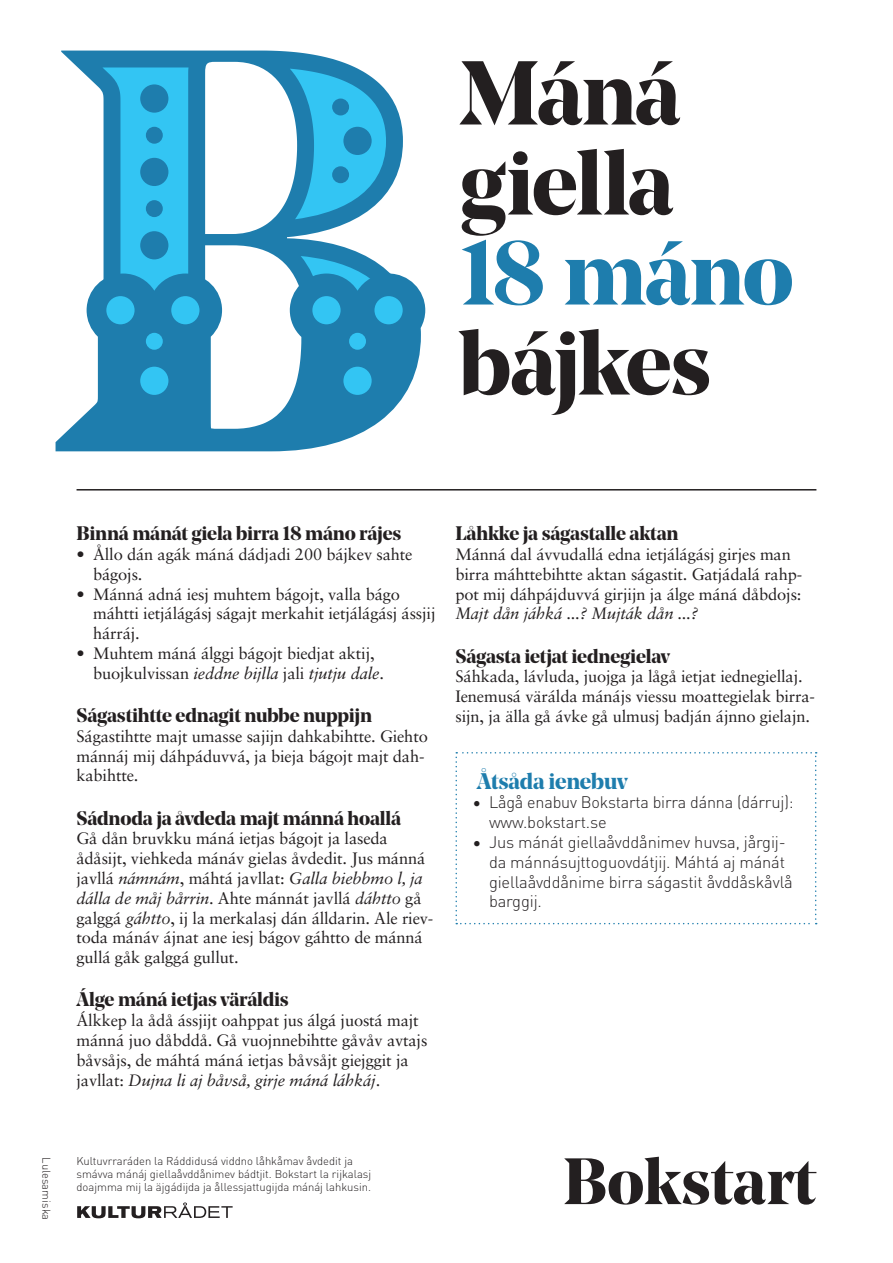
<style>
.page{position:relative;width:893px;height:1263px;background:#fff}
.page>*{position:absolute;margin:0;border:0;box-sizing:border-box;transform-origin:0 0}
.t1{font:700 90px/90px "Noe Display";letter-spacing:-.02em;color:#231f20}
.disk_rub{font:700 22.5px "Noe Display";letter-spacing:-.01em;color:#1e7dad}
.mell{font:700 19.5px "Noe Display";letter-spacing:-.01em;color:#231f20}
.text{font:16.5px/19.8px "Sabon LT Pro";letter-spacing:-.01em;color:#231f20}
.disk_text{font:300 16.5px/19.8px "DIN Pro";letter-spacing:-.01em;color:#231f20}
.t2{font:300 11.25px "DIN Pro";color:#231f20}
.s1{color:#1e7dad}
.s2{font-family:"Sabon LT Std";font-style:italic}
</style>
<div class="page">
<svg style="left:61px;top:51px;width:342px;height:120px"></svg>
<svg style="left:102px;top:67px;width:296px;height:207px"></svg>
<svg style="left:56px;top:274px;width:369px;height:177px;fill:#1e7dad"></svg>
<div style="left:146px;top:333px;width:17px;height:17px;background:#33c5f3;border-radius:50%"></div>
<div style="left:140px;top:367px;width:28px;height:28px;background:#33c5f3;border-radius:50%"></div>
<div style="left:343px;top:127px;width:29px;height:28px;background:#1e7dad;border-radius:50%"></div>
<div style="left:146px;top:127px;width:17px;height:17px;background:#1e7dad;border-radius:50%"></div>
<div style="left:146px;top:200px;width:17px;height:17px;background:#1e7dad;border-radius:50%"></div>
<div style="left:140px;top:84px;width:28px;height:29px;background:#1e7dad;border-radius:50%"></div>
<div style="left:140px;top:158px;width:28px;height:28px;background:#1e7dad;border-radius:50%"></div>
<div style="left:140px;top:231px;width:28px;height:28px;background:#1e7dad;border-radius:50%"></div>
<div style="left:332px;top:99px;width:17px;height:16px;background:#1e7dad;border-radius:50%"></div>
<div style="left:332px;top:166px;width:17px;height:17px;background:#1e7dad;border-radius:50%"></div>
<div style="left:106px;top:296px;width:29px;height:28px;background:#33c5f3;border-radius:50%"></div>
<div style="left:171px;top:296px;width:28px;height:28px;background:#33c5f3;border-radius:50%"></div>
<div style="left:349px;top:333px;width:17px;height:17px;background:#33c5f3;border-radius:50%"></div>
<div style="left:343px;top:367px;width:29px;height:28px;background:#33c5f3;border-radius:50%"></div>
<div style="left:312px;top:296px;width:29px;height:28px;background:#33c5f3;border-radius:50%"></div>
<div style="left:374px;top:296px;width:29px;height:28px;background:#33c5f3;border-radius:50%"></div>
<svg style="left:455px;top:752px;width:362px;height:172px"></svg>
<hr style="left:77px;top:489px;width:739px;height:1px;background:#231f20">
<svg style="left:564px;top:1157px;width:252px;height:47px"></svg>
<svg style="left:77px;top:1202px;width:156px;height:16px"></svg>
<p class="t1" style="left:459px;top:46px;width:336px">Máná giella<br><span class="s1">18 máno </span>bájkes</p>
<p class="mell" style="left:77px;top:521px;width:326px">Binná mánát giela birra 18 máno rájes</p>
<p class="text" style="left:93px;top:544px;width:321px;text-indent:-17px">• Ållo dán agák máná dádjadi 200 bájkev sahte bágojs.</p>
<p class="text" style="left:93px;top:583px;width:344px;text-indent:-17px">• Mánná adná iesj muhtem bágojt, valla bágo máhtti ietjálágásj ságajt merkahit ietjálágásj ássjij hárráj.</p>
<p class="text" style="left:93px;top:643px;width:292px;text-indent:-17px">• Muhtem máná álggi bágojt biedjat aktij, buojkulvissan <span class="s2">ieddne bijlla</span> jali <span class="s2">tjutju dale</span>.</p>
<p class="mell" style="left:77px;top:702px;width:297px">Ságastihtte ednagit nubbe nuppijn</p>
<p class="text" style="left:77px;top:726px;width:353px">Ságastihtte majt umasse sajijn dahkabihtte. Giehto mánnáj mij dáhpáduvvá, ja bieja bágojt majt dah&shy;kabihtte.</p>
<p class="mell" style="left:77px;top:805px;width:326px">Sádnoda ja åvdeda majt mánná hoallá</p>
<p class="text" style="left:77px;top:828px;width:358px">Gå dån bruvkku máná ietjas bágojt ja laseda ådåsijt, viehkeda mánáv gielas åvdedit. Jus mánná javllá <span class="s2">námnám</span>, máhtá javllat: <span class="s2">Galla biebbmo l, ja dálla de måj bårrin</span>. Ahte mánnát javllá <span class="s2">dáhtto</span> gå galggá <span class="s2">gáhtto</span>, ij la merkalasj dán álldarin. Ale riev&shy;toda mánáv ájnat ane iesj bágov gáhtto de mánná gullá gåk galggá gullut.</p>
<p class="mell" style="left:77px;top:987px;width:214px">Álge máná ietjas väráldis</p>
<p class="text" style="left:77px;top:1010px;width:352px">Álkkep la ådå ássjijt oahppat jus álgá juostá majt mánná juo dåbddå. Gå vuojnnebihtte gåvåv avtajs båvsåjs, de máhtá máná ietjas båvsåjt giejggit ja javllat: <span class="s2">Dujna li aj båvså, girje máná láhkáj</span>.</p>
<p class="mell" style="left:455px;top:521px;width:224px">Låhkke ja ságastalle aktan</p>
<p class="text" style="left:455px;top:544px;width:348px">Mánná dal ávvudallá edna ietjálágásj girjes man birra máhttebihtte aktan ságastit. Gatjádalá rahp&shy;pot mij dáhpájduvvá girjijn ja álge máná dåbdojs:<br><span class="s2">Majt dån jáhká ...? Mujták dån ...?</span></p>
<p class="mell" style="left:455px;top:643px;width:216px">Ságasta ietjat iednegielav</p>
<p class="text" style="left:455px;top:666px;width:361px">Sáhkada, lávluda, juojga ja lågå ietjat iednegiellaj.<br>Ienemusá värálda mánájs viessu moattegielak birra&shy;sijn, ja älla gå ávke gå ulmusj badján ájnno gielajn.</p>
<p class="disk_rub" style="left:477px;top:766px;width:152px">Åtsåda ienebuv</p>
<p class="disk_text" style="left:489px;top:791px;width:306px;text-indent:-16px">• Lågå enabuv Bokstarta birra dánna (dárruj): www.bokstart.se</p>
<p class="disk_text" style="left:489px;top:831px;width:305px;text-indent:-16px">• Jus mánát giellaåvddånimev huvsa, jårgij&shy;da mánnásujttoguovdátjij. Máhtá aj mánát giellaåvddånime birra ságastit åvddåskåvlå barggij.</p>
<p class="t2" style="left:55px;top:1157px;width:65px;rotate:90deg">Lulesamiska</p>
<p class="t2" style="left:77px;top:1153px;width:278px">Kultuvrraráden la Ráddidusá viddno låhkåmav åvdedit ja</p>
<p class="t2" style="left:77px;top:1165px;width:296px">smávva mánáj giellaåvddånimev bádtjit. Bokstart la rijkalasj</p>
<p class="t2" style="left:77px;top:1178px;width:296px">doajmma mij la äjgádijda ja ållessjattugijda mánáj lahkusin.</p>
</div>
